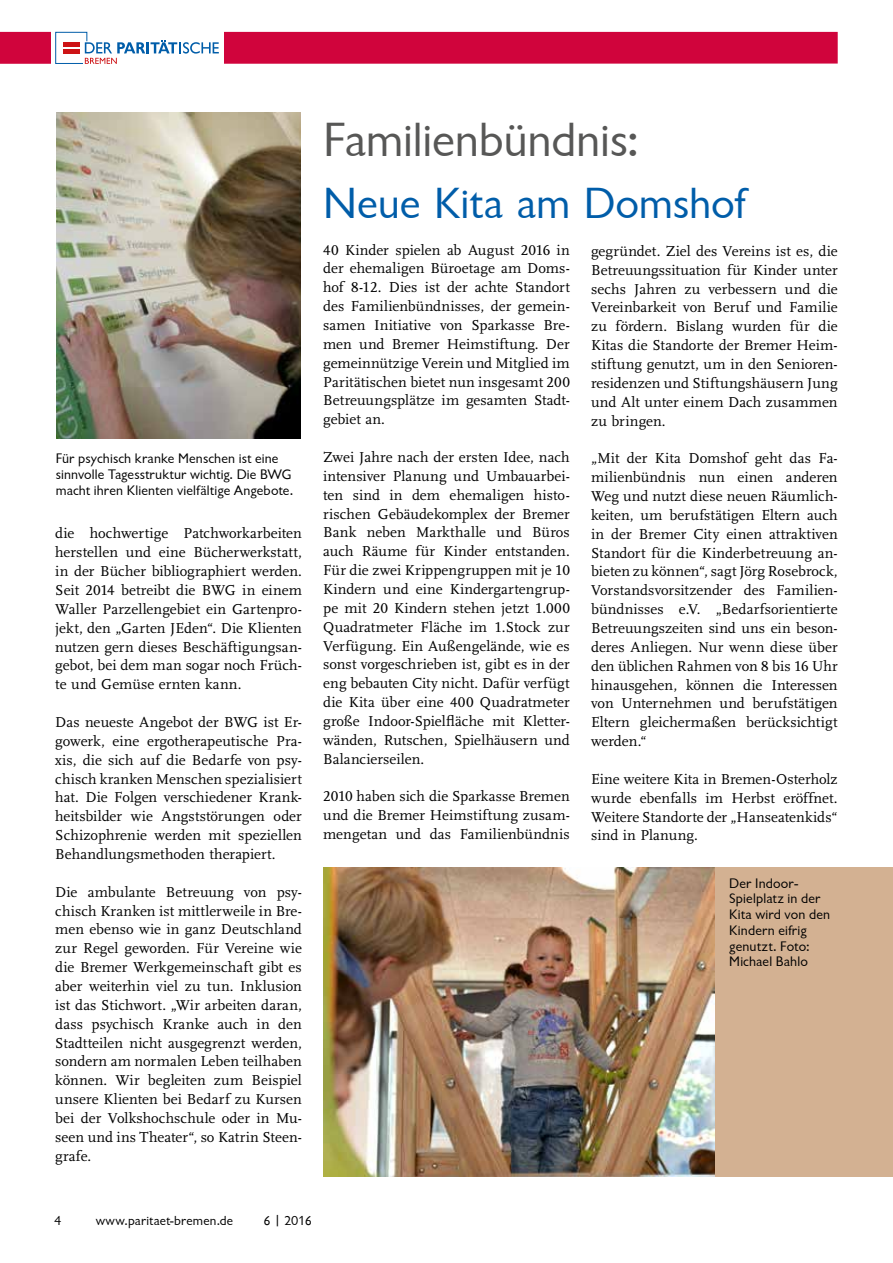
<style>
.page{position:relative;width:893px;height:1263px;background:#fff}
.page>*{position:absolute;margin:0;border:0;box-sizing:border-box;transform-origin:0 0}
.t1{font:49.5px "Chantilly";letter-spacing:-.005em;color:#575756}
.t2{font:45px "Chantilly";letter-spacing:-.005em;color:#005da9}
.t3{font:15px/18.9px "Scala LF";letter-spacing:.005em;color:#000;text-align:justify}
.t4{font:14.25px/15.8px "Chantilly";letter-spacing:.01em;color:#000}
.t5{font:13.5px "Chantilly";letter-spacing:.01em;color:#000}
</style>
<div class="page">
<div style="left:0;top:32px;width:838px;height:32px;background:#d0043c"></div>
<div style="left:51px;top:29px;width:172px;height:37px;background:#fff"></div>
<svg style="left:55px;top:32px;width:164px;height:32px"></svg>
<div style="left:714px;top:867px;width:179px;height:309px;background:#d3b192"></div>
<img style="left:57px;top:113px;width:244px;height:325px">
<img style="left:323px;top:867px;width:391px;height:309px">
<p class="t4" style="left:56px;top:451px;width:239px">Für psychisch kranke Menschen ist eine sinnvolle Tagesstruktur wichtig. Die BWG macht ihren Klienten vielfältige Angebote.</p>
<p class="t3" style="left:55px;top:524px;width:248px">die hochwertige Patchworkarbeiten herstellen und eine Bücherwerkstatt, in der Bücher bibliographiert werden.<br>Seit 2014 betreibt die BWG in einem Waller Parzellengebiet ein Gartenpro&shy;jekt, den „Garten JEden“. Die Klienten nutzen gern dieses Beschäftigungsan&shy;gebot, bei dem man sogar noch Früch&shy;te und Gemüse ernten kann.</p>
<p class="t3" style="left:55px;top:713px;width:248px">Das neueste Angebot der BWG ist Er&shy;gowerk, eine ergotherapeutische Pra&shy;xis, die sich auf die Bedarfe von psy&shy;chisch kranken Menschen spezialisiert hat. Die Folgen verschiedener Krank&shy;heitsbilder wie Angststörungen oder Schizophrenie werden mit speziellen Behandlungsmethoden therapiert.</p>
<p class="t3" style="left:55px;top:883px;width:248px">Die ambulante Betreuung von psy&shy;chisch Kranken ist mittlerweile in Bre&shy;men ebenso wie in ganz Deutschland zur Regel geworden. Für Vereine wie die Bremer Werkgemeinschaft gibt es aber weiterhin viel zu tun. Inklusion ist das Stichwort. „Wir arbeiten daran, dass psychisch Kranke auch in den Stadtteilen nicht ausgegrenzt werden, sondern am normalen Leben teilhaben können. Wir begleiten zum Beispiel unsere Klienten bei Bedarf zu Kursen bei der Volkshochschule oder in Mu&shy;seen und ins Theater“, so Katrin Steen&shy;grafe.</p>
<h1 class="t1" style="left:323px;top:113px;width:318px">Familienbündnis:</h1>
<h2 class="t2" style="left:323px;top:179px;width:425px">Neue Kita am Domshof</h2>
<p class="t3" style="left:323px;top:241px;width:248px">40 Kinder spielen ab August 2016 in der ehemaligen Büroetage am Doms&shy;hof 8-12. Dies ist der achte Standort des Familienbündnisses, der gemein&shy;samen Initiative von Sparkasse Bre&shy;men und Bremer Heimstiftung. Der gemeinnützige Verein und Mitglied im Paritätischen bietet nun insgesamt 200<br>Betreuungsplätze im gesamten Stadt&shy;gebiet an.</p>
<p class="t3" style="left:323px;top:448px;width:248px">Zwei Jahre nach der ersten Idee, nach intensiver Planung und Umbauarbei&shy;ten sind in dem ehemaligen histo&shy;rischen Gebäudekomplex der Bremer Bank neben Markthalle und Büros auch Räume für Kinder entstanden.<br>Für die zwei Krippengruppen mit je 10<br>Kindern und eine Kindergartengrup&shy;pe mit 20 Kindern stehen jetzt 1.000<br>Quadratmeter Fläche im 1.Stock zur Verfügung. Ein Außengelände, wie es sonst vorgeschrieben ist, gibt es in der eng bebauten City nicht. Dafür verfügt die Kita über eine 400 Quadratmeter große Indoor-Spielfläche mit Kletter&shy;wänden, Rutschen, Spielhäusern und Balancierseilen.</p>
<p class="t3" style="left:323px;top:787px;width:248px">2010 haben sich die Sparkasse Bremen und die Bremer Heimstiftung zusam&shy;mengetan und das Familienbündnis</p>
<p class="t3" style="left:591px;top:242px;width:248px">gegründet. Ziel des Vereins ist es, die Betreuungssituation für Kinder unter sechs Jahren zu verbessern und die Vereinbarkeit von Beruf und Familie zu fördern. Bislang wurden für die Kitas die Standorte der Bremer Heim&shy;stiftung genutzt, um in den Senioren&shy;residenzen und Stiftungshäusern Jung und Alt unter einem Dach zusammen zu bringen.</p>
<p class="t3" style="left:591px;top:449px;width:248px">„Mit der Kita Domshof geht das Fa&shy;milienbündnis nun einen anderen Weg und nutzt diese neuen Räumlich&shy;keiten, um berufstätigen Eltern auch in der Bremer City einen attraktiven Standort für die Kinderbetreuung an&shy;bieten zu können“, sagt Jörg Rosebrock, Vorstandsvorsitzender des Familien&shy;bündnisses e.V. „Bedarfsorientierte Betreuungszeiten sind uns ein beson&shy;deres Anliegen. Nur wenn diese über den üblichen Rahmen von 8 bis 16 Uhr hinausgehen, können die Interessen von Unternehmen und berufstätigen Eltern gleichermaßen berücksichtigt werden.“</p>
<p class="t3" style="left:591px;top:770px;width:248px">Eine weitere Kita in Bremen-Osterholz wurde ebenfalls im Herbst eröffnet.<br>Weitere Standorte der „Hanseatenkids“ sind in Planung.</p>
<p class="t4" style="left:729px;top:875px;width:102px">Der Indoor-<br>Spielplatz in der<br>Kita wird von den<br>Kindern eifrig genutzt. Foto:<br>Michael Bahlo</p>
<p class="t5" style="left:54px;top:1213px;width:9px">4</p>
<p class="t5" style="left:96px;top:1213px;width:139px">www.paritaet-bremen.de</p>
<p class="t5" style="left:264px;top:1213px;width:50px">6 | 2016</p>
</div>
